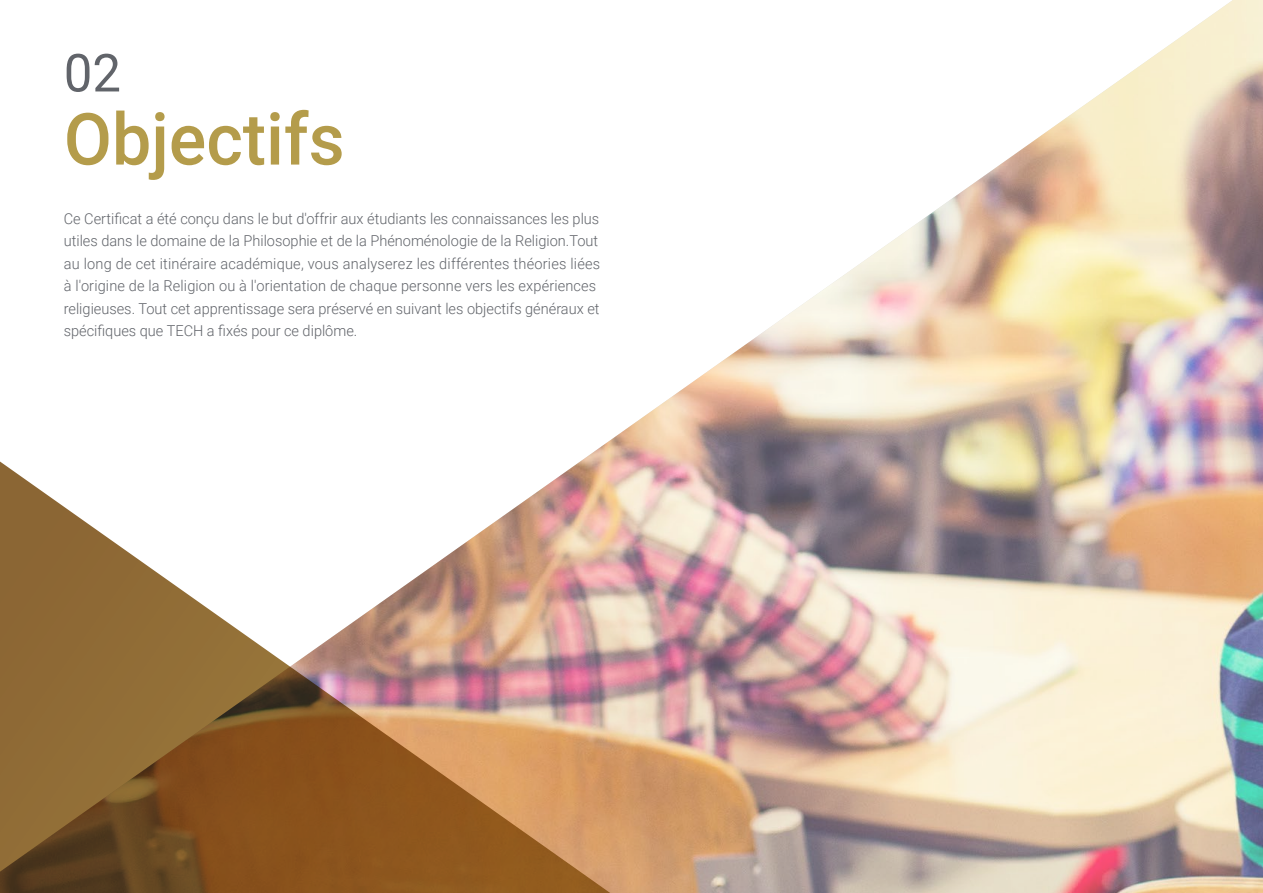
<style>
.page{position:relative;width:1263px;height:893px;background:#fff}
.page>*{position:absolute;margin:0;border:0;box-sizing:border-box;transform-origin:0 0}
.t1{font:500 72px "Roboto";color:#b49c4b}
.t2{font:52.5px "Roboto";color:#61646a}
.t3{font:300 15px/22.5px "Roboto";color:#61646a}
</style>
<div class="page">
<img style="left:602px;top:0;width:661px;height:893px">
<svg style="left:0;top:446px;width:640px;height:447px"></svg>
<h2 class="t2" style="left:64px;top:36px;width:59px">02</h2>
<h1 class="t1" style="left:64px;top:89px;width:282px">Objectifs</h1>
<p class="t3" style="left:64px;top:207px;width:538px">Ce Certificat a été conçu dans le but d'offrir aux étudiants les connaissances les plus utiles dans le domaine de la Philosophie et de la Phénoménologie de la Religion.Tout au long de cet itinéraire académique, vous analyserez les différentes théories liées à l'origine de la Religion ou à l'orientation de chaque personne vers les expériences religieuses. Tout cet apprentissage sera préservé en suivant les objectifs généraux et spécifiques que TECH a fixés pour ce diplôme.</p>
</div>
